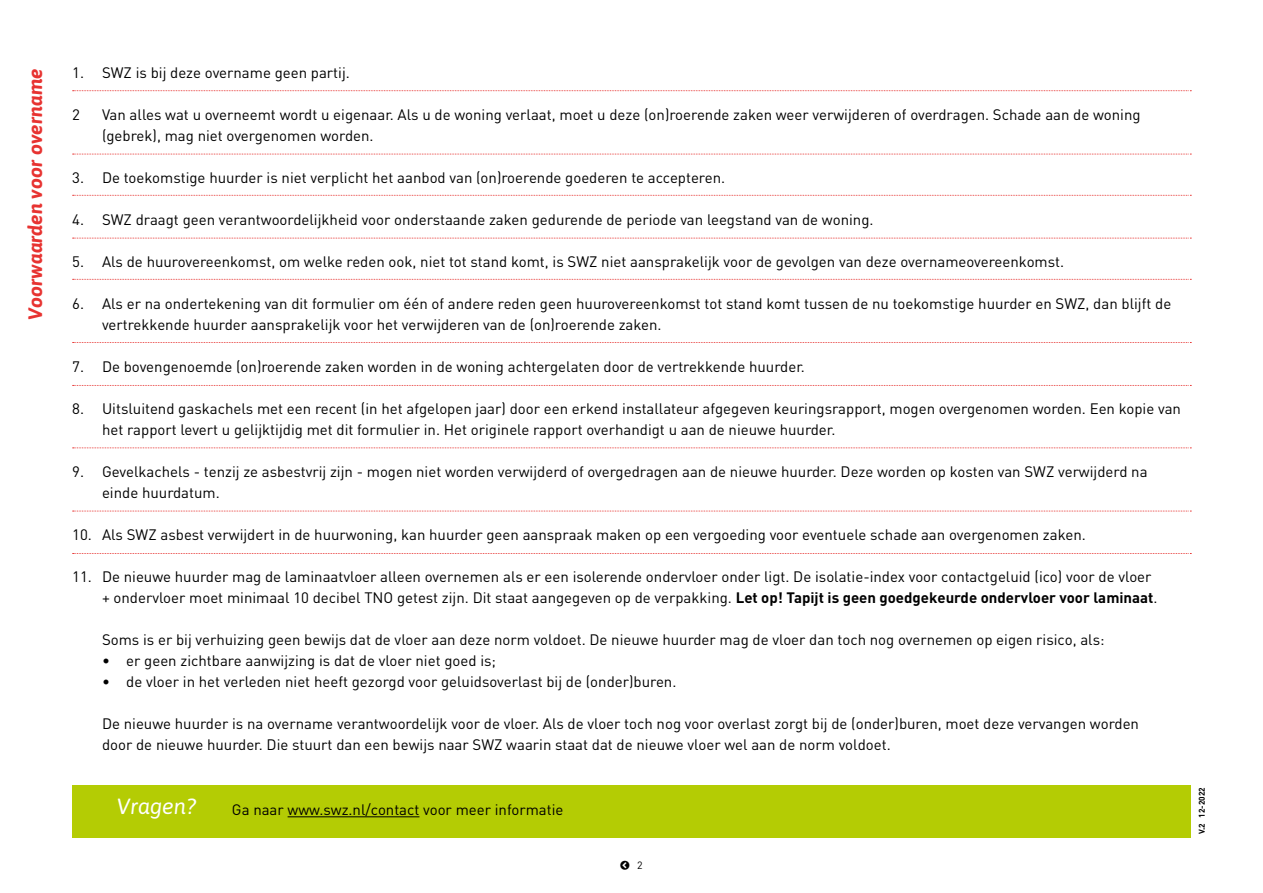
<style>
.page{position:relative;width:1263px;height:893px;background:#fff}
.page>*{position:absolute;margin:0;border:0;box-sizing:border-box;transform-origin:0 0}
.t1{font:italic 21.9px "Asap";color:#fff}
.t2{font:italic 700 19.5px "Asap";color:#e73331}
.t3{font:15px/21px "DIN";color:#000}
.t4{font:10.5px "DIN";color:#000}
.t5{font:700 8.25px "DIN";color:#000}
.s1{font-weight:700}
</style>
<div class="page">
<div style="left:72px;top:785px;width:1119px;height:52px;background:#b4cc04"></div>
<hr style="left:288px;top:816px;width:131px;height:1px;background:#000">
<svg style="left:73px;top:90px;width:1118px;height:1px"></svg>
<svg style="left:73px;top:154px;width:1118px;height:1px"></svg>
<svg style="left:73px;top:195px;width:1118px;height:1px"></svg>
<svg style="left:73px;top:238px;width:1118px;height:1px"></svg>
<svg style="left:73px;top:279px;width:1118px;height:1px"></svg>
<svg style="left:73px;top:342px;width:1118px;height:1px"></svg>
<svg style="left:73px;top:385px;width:1118px;height:1px"></svg>
<svg style="left:73px;top:447px;width:1118px;height:1px"></svg>
<svg style="left:73px;top:511px;width:1118px;height:1px"></svg>
<svg style="left:73px;top:553px;width:1118px;height:1px"></svg>
<h2 class="t2" style="left:22px;top:320px;width:253px;rotate:-90deg">Voorwaarden voor overname</h2>
<p class="t3" style="left:72px;top:62px;width:279px">1. SWZ is bij deze overname geen partij.</p>
<p class="t3" style="left:72px;top:104px;width:9px">2</p>
<p class="t3" style="left:102px;top:104px;width:1040px">Van alles wat u overneemt wordt u eigenaar. Als u de woning verlaat, moet u deze (on)roerende zaken weer verwijderen of overdragen. Schade aan de woning (gebrek), mag niet overgenomen worden.</p>
<p class="t3" style="left:72px;top:167px;width:654px">3. De toekomstige huurder is niet verplicht het aanbod van (on)roerende goederen te accepteren.</p>
<p class="t3" style="left:72px;top:209px;width:803px">4. SWZ draagt geen verantwoordelijkheid voor onderstaande zaken gedurende de periode van leegstand van de woning.</p>
<p class="t3" style="left:72px;top:251px;width:993px">5. Als de huurovereenkomst, om welke reden ook, niet tot stand komt, is SWZ niet aansprakelijk voor de gevolgen van deze overnameovereenkomst.</p>
<p class="t3" style="left:102px;top:293px;width:1071px;text-indent:-30px">6. Als er na ondertekening van dit formulier om één of andere reden geen huurovereenkomst tot stand komt tussen de nu toekomstige huurder en SWZ, dan blijft de vertrekkende huurder aansprakelijk voor het verwijderen van de (on)roerende zaken.</p>
<p class="t3" style="left:72px;top:356px;width:734px">7. De bovengenoemde (on)roerende zaken worden in de woning achtergelaten door de vertrekkende huurder.</p>
<p class="t3" style="left:102px;top:398px;width:1080px;text-indent:-30px">8. Uitsluitend gaskachels met een recent (in het afgelopen jaar) door een erkend installateur afgegeven keuringsrapport, mogen overgenomen worden. Een kopie van het rapport levert u gelijktijdig met dit formulier in. Het originele rapport overhandigt u aan de nieuwe huurder.</p>
<p class="t3" style="left:102px;top:461px;width:1047px;text-indent:-30px">9. Gevelkachels - tenzij ze asbestvrij zijn - mogen niet worden verwijderd of overgedragen aan de nieuwe huurder. Deze worden op kosten van SWZ verwijderd na einde huurdatum.</p>
<p class="t3" style="left:72px;top:524px;width:1015px">10. Als SWZ asbest verwijdert in de huurwoning, kan huurder geen aanspraak maken op een vergoeding voor eventuele schade aan overgenomen zaken.</p>
<p class="t3" style="left:102px;top:566px;width:1057px;text-indent:-30px">11. De nieuwe huurder mag de laminaatvloer alleen overnemen als er een isolerende ondervloer onder ligt. De isolatie-index voor contactgeluid (ico) voor de vloer + ondervloer moet minimaal 10 decibel TNO getest zijn. Dit staat aangegeven op de verpakking. <span class="s1">Let op! Tapijt is geen goedgekeurde ondervloer voor laminaat</span>.</p>
<p class="t3" style="left:102px;top:629px;width:1004px">Soms is er bij verhuizing geen bewijs dat de vloer aan deze norm voldoet. De nieuwe huurder mag de vloer dan toch nog overnemen op eigen risico, als:</p>
<p class="t3" style="left:102px;top:650px;width:396px">• er geen zichtbare aanwijzing is dat de vloer niet goed is;</p>
<p class="t3" style="left:102px;top:671px;width:576px">• de vloer in het verleden niet heeft gezorgd voor geluidsoverlast bij de (onder)buren.</p>
<p class="t3" style="left:102px;top:713px;width:1038px">De nieuwe huurder is na overname verantwoordelijk voor de vloer. Als de vloer toch nog voor overlast zorgt bij de (onder)buren, moet deze vervangen worden door de nieuwe huurder. Die stuurt dan een bewijs naar SWZ waarin staat dat de nieuwe vloer wel aan de norm voldoet.</p>
<h1 class="t1" style="left:117px;top:792px;width:81px">Vragen?</h1>
<p class="t3" style="left:232px;top:798px;width:333px">Ga naar www.swz.nl/contact voor meer informatie</p>
<p class="t4" style="left:637px;top:858px;width:7px">2</p>
<p class="t5" style="left:1196px;top:834px;width:48px;rotate:-90deg">V.2 12-2022</p>
</div>
